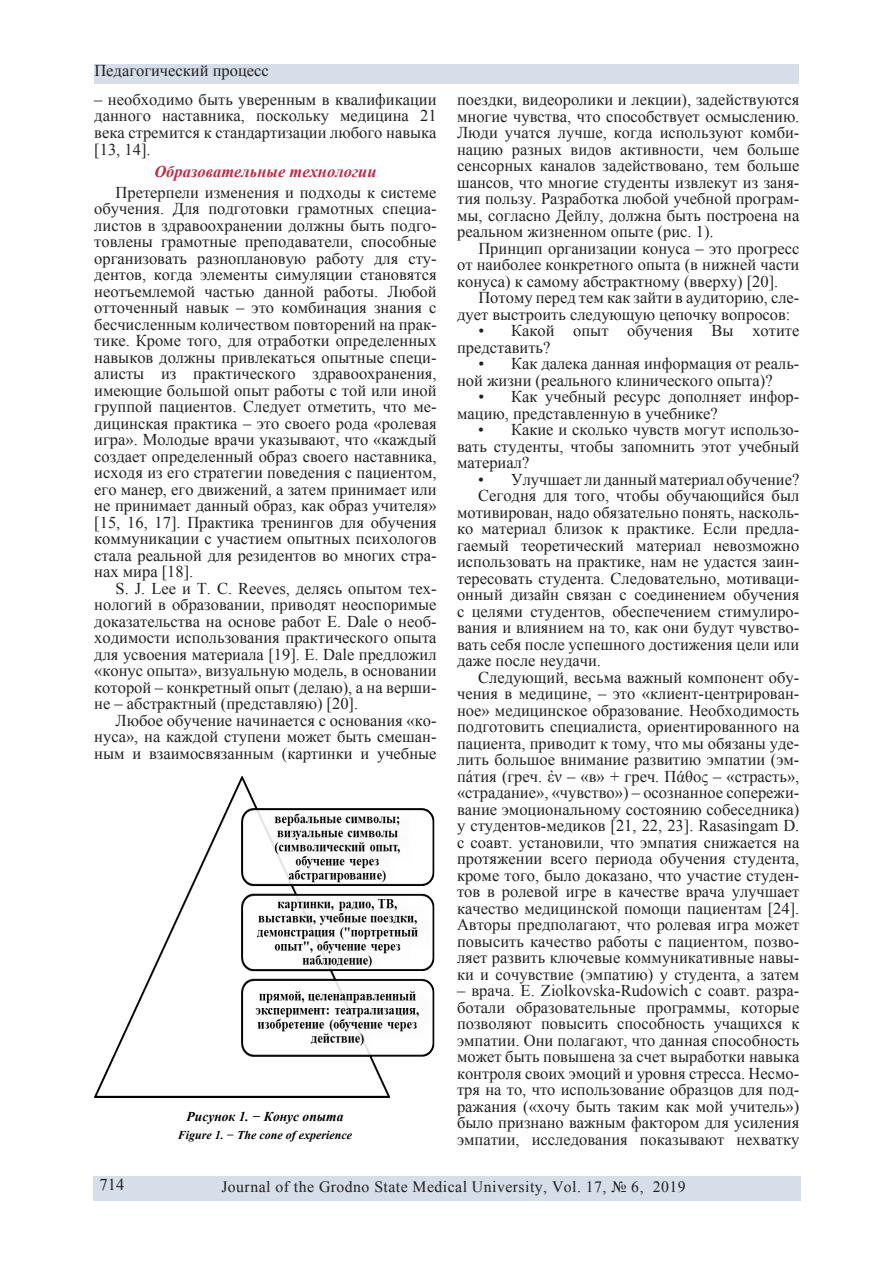
<style>
.page{position:relative;width:893px;height:1263px;background:#fff}
.page>*{position:absolute;margin:0;border:0;box-sizing:border-box;transform-origin:0 0}
.t1{font:16.5px/16.5px "Times New Roman";color:#231f20;text-align:justify}
.t2{font:italic 700 16.5px "Times New Roman";color:#c02a43}
.t3{font:15.75px "Times New Roman";letter-spacing:.03em;color:#231f20}
.t4{font:italic 700 13.5px "Times New Roman";color:#000001}
.t5{font:italic 700 12px "Times New Roman";color:#000001}
</style>
<div class="page">
<div style="left:94px;top:1176px;width:707px;height:25px;background:#d5dee9"></div>
<div style="left:94px;top:65px;width:705px;height:19px;background:#d5dee9"></div>
<img style="left:94px;top:776px;width:341px;height:321px">
<p class="t1" style="left:94px;top:62px;width:176px">Педагогический процесс</p>
<p class="t1" style="left:94px;top:91px;width:344px">– необходимо быть уверенным в квалификации данного наставника, поскольку медицина 21 века стремится к стандартизации любого навыка [13, 14].</p>
<p class="t2" style="left:154px;top:160px;width:224px">Образовательные технологии</p>
<p class="t1" style="left:94px;top:183px;width:344px;text-indent:21px">Претерпели изменения и подходы к системе обучения. Для подготовки грамотных специа&shy;листов в здравоохранении должны быть подго&shy;товлены грамотные преподаватели, способные организовать разноплановую работу для сту&shy;дентов, когда элементы симуляции становятся неотъемлемой частью данной работы. Любой отточенный навык – это комбинация знания с бесчисленным количеством повторений на прак&shy;тике. Кроме того, для отработки определенных навыков должны привлекаться опытные специ&shy;алисты из практического здравоохранения, имеющие большой опыт работы с той или иной группой пациентов. Следует отметить, что ме&shy;дицинская практика – это своего рода «ролевая игра». Молодые врачи указывают, что «каждый создает определенный образ своего наставника, исходя из его стратегии поведения с пациентом, его манер, его движений, а затем принимает или не принимает данный образ, как образ учителя» [15, 16, 17]. Практика тренингов для обучения коммуникации с участием опытных психологов стала реальной для резидентов во многих стра&shy;нах мира [18].</p>
<p class="t1" style="left:94px;top:579px;width:344px;text-indent:21px">S. J. Lee и T. C. Reeves, делясь опытом тех&shy;нологий в образовании, приводят неоспоримые доказательства на основе работ E. Dale o необ&shy;ходимости использования практического опыта для усвоения материала [19]. Е. Dale предложил «конус опыта», визуальную модель, в основании которой – конкретный опыт (делаю), а на верши&shy;не – абстрактный (представляю) [20].</p>
<p class="t1" style="left:94px;top:711px;width:344px;text-indent:21px">Любое обучение начинается с основания «ко&shy;нуса», на каждой ступени может быть смешан&shy;ным и взаимосвязанным (картинки и учебные</p>
<p class="t4" style="left:187px;top:1107px;width:158px">Рисунок 1. − Конус опыта</p>
<p class="t5" style="left:178px;top:1126px;width:176px">Figure 1. − The cone of experience</p>
<p class="t1" style="left:457px;top:91px;width:344px">поездки, видеоролики и лекции), задействуются многие чувства, что способствует осмыслению.<br>Люди учатся лучше, когда используют комби&shy;нацию разных видов активности, чем больше сенсорных каналов задействовано, тем больше шансов, что многие студенты извлекут из заня&shy;тия пользу. Разработка любой учебной програм&shy;мы, согласно Дейлу, должна быть построена на реальном жизненном опыте (рис. 1).</p>
<p class="t1" style="left:457px;top:239px;width:344px;text-indent:21px">Принцип организации конуса – это прогресс от наиболее конкретного опыта (в нижней части конуса) к самому абстрактному (вверху) [20].</p>
<p class="t1" style="left:457px;top:289px;width:344px;text-indent:21px">Потому перед тем как зайти в аудиторию, сле&shy;дует выстроить следующую цепочку вопросов:</p>
<p class="t1" style="left:457px;top:322px;width:344px;text-indent:21px">• Какой опыт обучения Вы хотите представить?</p>
<p class="t1" style="left:457px;top:355px;width:344px;text-indent:21px">• Как далека данная информация от реаль&shy;ной жизни (реального клинического опыта)?</p>
<p class="t1" style="left:457px;top:388px;width:344px;text-indent:21px">• Как учебный ресурс дополняет инфор&shy;мацию, представленную в учебнике?</p>
<p class="t1" style="left:457px;top:421px;width:344px;text-indent:21px">• Какие и сколько чувств могут использо&shy;вать студенты, чтобы запомнить этот учебный материал?</p>
<p class="t1" style="left:478px;top:470px;width:323px">• Улучшает ли данный материал обучение?</p>
<p class="t1" style="left:478px;top:487px;width:323px">Сегодня для того, чтобы обучающийся был</p>
<p class="t1" style="left:457px;top:503px;width:344px">мотивирован, надо обязательно понять, насколь-</p>
<p class="t1" style="left:457px;top:520px;width:344px">ко материал близок к практике. Если предла-</p>
<p class="t1" style="left:457px;top:536px;width:344px">гаемый теоретический материал невозможно</p>
<p class="t1" style="left:457px;top:553px;width:344px">использовать на практике, нам не удастся заин-</p>
<p class="t1" style="left:457px;top:569px;width:344px">тересовать студента. Следовательно, мотиваци-</p>
<p class="t1" style="left:457px;top:586px;width:344px">онный дизайн связан с соединением обучения</p>
<p class="t1" style="left:457px;top:602px;width:344px">с целями студентов, обеспечением стимулиро-</p>
<p class="t1" style="left:457px;top:619px;width:344px">вания и влиянием на то, как они будут чувство-</p>
<p class="t1" style="left:457px;top:635px;width:344px">вать себя после успешного достижения цели или</p>
<p class="t1" style="left:457px;top:652px;width:146px">даже после неудачи.</p>
<p class="t1" style="left:478px;top:668px;width:323px">Следующий, весьма важный компонент обу-</p>
<p class="t1" style="left:457px;top:685px;width:344px">чения в медицине, – это «клиент-центрирован-</p>
<p class="t1" style="left:457px;top:701px;width:344px">ное» медицинское образование. Необходимость</p>
<p class="t1" style="left:457px;top:718px;width:344px">подготовить специалиста, ориентированного на</p>
<p class="t1" style="left:457px;top:734px;width:344px">пациента, приводит к тому, что мы обязаны уде-</p>
<p class="t1" style="left:457px;top:751px;width:344px">лить большое внимание развитию эмпатии (эм-</p>
<p class="t1" style="left:457px;top:767px;width:344px">па́тия (греч. ἐν – «в» + греч. Πάθος – «страсть»,</p>
<p class="t1" style="left:457px;top:784px;width:344px">«страдание», «чувство») – осознанное сопережи-</p>
<p class="t1" style="left:457px;top:800px;width:344px">вание эмоциональному состоянию собеседника)</p>
<p class="t1" style="left:457px;top:817px;width:344px">у студентов-медиков [21, 22, 23]. Rasasingam D.</p>
<p class="t1" style="left:457px;top:833px;width:344px">с соавт. установили, что эмпатия снижается на</p>
<p class="t1" style="left:457px;top:850px;width:344px">протяжении всего периода обучения студента,</p>
<p class="t1" style="left:457px;top:866px;width:344px">кроме того, было доказано, что участие студен-</p>
<p class="t1" style="left:457px;top:883px;width:344px">тов в ролевой игре в качестве врача улучшает</p>
<p class="t1" style="left:457px;top:899px;width:344px">качество медицинской помощи пациентам [24].</p>
<p class="t1" style="left:457px;top:916px;width:344px">Авторы предполагают, что ролевая игра может</p>
<p class="t1" style="left:457px;top:932px;width:344px">повысить качество работы с пациентом, позво-</p>
<p class="t1" style="left:457px;top:949px;width:344px">ляет развить ключевые коммуникативные навы-</p>
<p class="t1" style="left:457px;top:965px;width:344px">ки и сочувствие (эмпатию) у студента, а затем</p>
<p class="t1" style="left:457px;top:982px;width:344px">– врача. E. Ziolkovska-Rudowich с соавт. разра&shy;ботали образовательные программы, которые позволяют повысить способность учащихся к эмпатии. Они полагают, что данная способность может быть повышена за счет выработки навыка контроля своих эмоций и уровня стресса. Несмо&shy;тря на то, что использование образцов для под&shy;ражания («хочу быть таким как мой учитель») было признано важным фактором для усиления эмпатии, исследования показывают нехватку</p>
<p class="t1" style="left:100px;top:1176px;width:26px">714</p>
<p class="t3" style="left:221px;top:1176px;width:466px">Journal of the Grodno State Medical University, Vol. 17, № 6, 2019</p>
</div>
